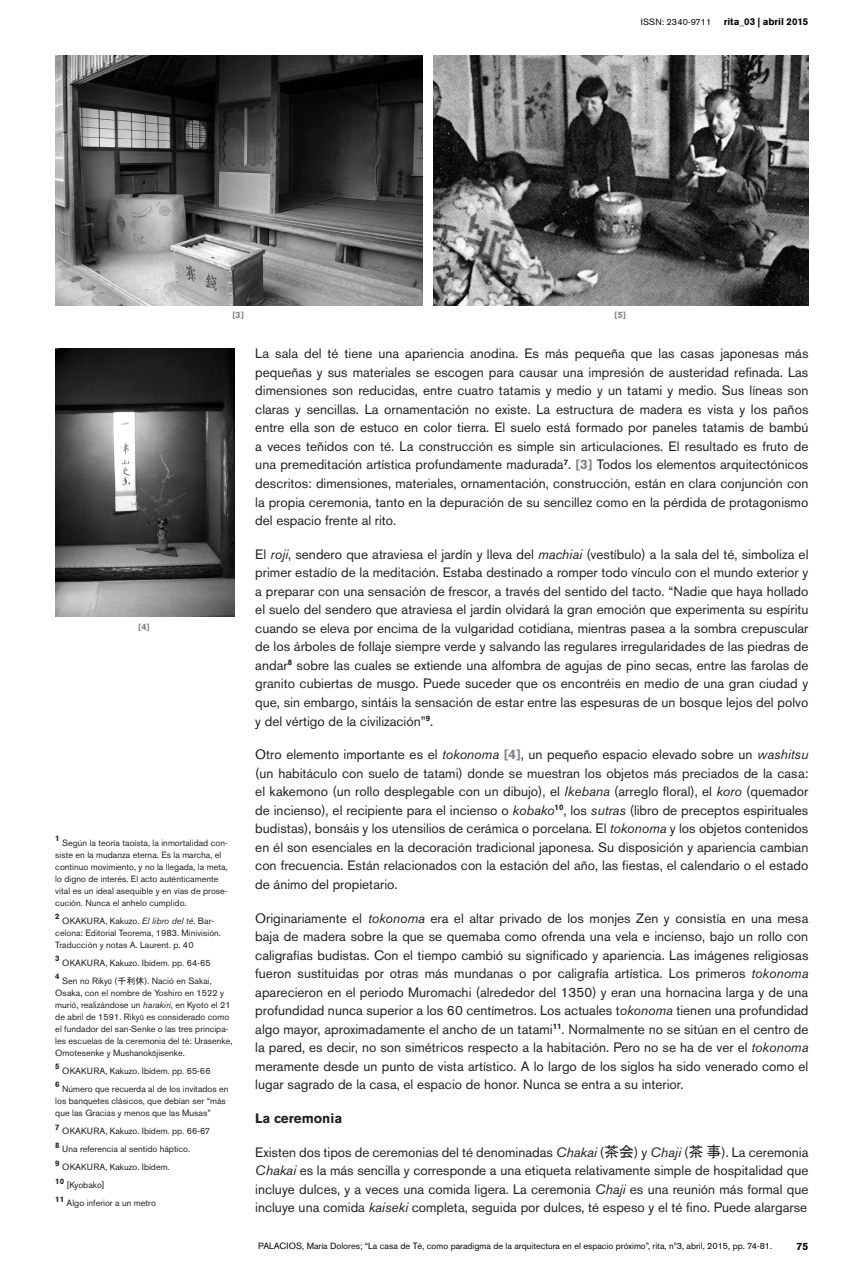
<style>
.page{position:relative;width:851px;height:1276px;background:#fff}
.page>*{position:absolute;margin:0;border:0;box-sizing:border-box;transform-origin:0 0}
.Normal__Web{font:13.5px/18.6px "Akzidenz Grotesk BE";color:#231f20;text-align:justify}
.Normal__Web-2{font:700 13.5px "Akzidenz Grotesk BE";color:#231f20}
.t1{font:700 10.5px "Akzidenz Grotesk BE";color:#040503}
.t2{font:700 9.75px "Akzidenz Grotesk BE";color:#040503}
.notas{font:9px/12px "Akzidenz Grotesk BE";color:#231f20}
.t3{font:9px "Akzidenz Grotesk BE";color:#040503}
.t4{font:9px "Akzidenz Grotesk BE";letter-spacing:.02em;color:#040503}
.staff{font:700 9px "Akzidenz Grotesk BE";color:#808285}
.notas-2{font:700 7.8px "Akzidenz Grotesk BE";color:#231f20}
.s1{font-style:italic}
.s2{font-family:"Arial";font-size:7.5px}
.s3{font-family:"MS P Gothic"}
.s4{font-weight:700;color:#808285}
.s5{font-family:"MS Gothic";font-size:15px}
</style>
<div class="page">
<img style="left:55px;top:55px;width:367px;height:250px">
<img style="left:55px;top:348px;width:179px;height:268px">
<img style="left:433px;top:55px;width:375px;height:250px">
<p class="t4" style="left:640px;top:17px;width:72px">ISSN: 2340-9711</p>
<p class="t2" style="left:723px;top:16px;width:86px">rita_03 | abril 2015</p>
<p class="staff" style="left:232px;top:309px;width:13px">[3]</p>
<p class="staff" style="left:138px;top:621px;width:13px">[4]</p>
<p class="notas-2" style="left:55px;top:834px;width:6px">1</p>
<p class="notas" style="left:55px;top:837px;width:174px;text-indent:7px">Según la teoría taoísta, la inmortalidad con&shy;siste en la mudanza eterna. Es la marcha, el continuo movimiento, y no la llegada, la meta, lo digno de interés. El acto auténticamente vital es un ideal asequible y en vías de prose&shy;cución. Nunca el anhelo cumplido.</p>
<p class="notas-2" style="left:55px;top:912px;width:6px">2</p>
<p class="notas" style="left:55px;top:915px;width:167px;text-indent:7px">OKAKURA, Kakuzo. <span class="s1">El libro del té</span>. Bar&shy;celona: Editorial Teorema, 1983. Minivisión.<br>Traducción y notas A. Laurent. p. 40</p>
<p class="notas-2" style="left:55px;top:954px;width:6px">3</p>
<p class="notas" style="left:62px;top:957px;width:150px">OKAKURA, Kakuzo. Ibídem. pp. 64-65</p>
<p class="notas-2" style="left:55px;top:972px;width:6px">4</p>
<p class="notas" style="left:55px;top:975px;width:179px;text-indent:7px">Sen no Riky<span class="s2">ū</span> (<span class="s3">千利休</span>). Nació en Sakai, Osaka, con el nombre de Yoshiro en 1522 y murió, realizándose un <span class="s1">harakiri</span>, en Kyoto el 21 de abril de 1591. Riky<span class="s2">ū</span> es considerado como el fundador del san-Senke o las tres principa&shy;les escuelas de la ceremonia del té: Urasenke, Omotesenke y Mushanok<span class="s2">ō</span>jisenke.</p>
<p class="notas-2" style="left:55px;top:1062px;width:6px">5</p>
<p class="notas" style="left:62px;top:1065px;width:150px">OKAKURA, Kakuzo. Ibídem. pp. 65-66</p>
<p class="notas-2" style="left:55px;top:1080px;width:6px">6</p>
<p class="notas" style="left:55px;top:1083px;width:175px;text-indent:7px">Número que recuerda al de los invitados en los banquetes clásicos, que debían ser “más que las Gracias y menos que las Musas”</p>
<p class="notas-2" style="left:55px;top:1122px;width:6px">7</p>
<p class="notas" style="left:62px;top:1125px;width:149px">OKAKURA, Kakuzo. Ibídem. pp. 66-67</p>
<p class="notas-2" style="left:55px;top:1140px;width:6px">8</p>
<p class="notas" style="left:62px;top:1143px;width:129px">Una referencia al sentido háptico.</p>
<p class="notas-2" style="left:55px;top:1158px;width:6px">9</p>
<p class="notas" style="left:62px;top:1161px;width:109px">OKAKURA, Kakuzo. Ibídem.</p>
<p class="notas-2" style="left:55px;top:1176px;width:10px">10</p>
<p class="notas" style="left:67px;top:1179px;width:40px">[Kyobako]</p>
<p class="notas-2" style="left:55px;top:1194px;width:10px">11</p>
<p class="notas" style="left:67px;top:1197px;width:91px">Algo inferior a un metro</p>
<p class="staff" style="left:614px;top:309px;width:13px">[5]</p>
<p class="Normal__Web" style="left:255px;top:344px;width:554px">La sala del té tiene una apariencia anodina. Es más pequeña que las casas japonesas más pequeñas y sus materiales se escogen para causar una impresión de austeridad refinada. Las dimensiones son reducidas, entre cuatro tatamis y medio y un tatami y medio. Sus líneas son claras y sencillas. La ornamentación no existe. La estructura de madera es vista y los paños entre ella son de estuco en color tierra. El suelo está formado por paneles tatamis de bambú a veces teñidos con té. La construcción es simple sin articulaciones. El resultado es fruto de una premeditación artística profundamente madurada<sup>7</sup>. <span class="s4">[3]</span> Todos los elementos arquitectónicos descritos: dimensiones, materiales, ornamentación, construcción, están en clara conjunción con la propia ceremonia, tanto en la depuración de su sencillez como en la pérdida de protagonismo del espacio frente al rito.</p>
<p class="Normal__Web" style="left:255px;top:545px;width:554px">El <span class="s1">roji</span>, sendero que atraviesa el jardín y lleva del <span class="s1">machiai</span> (vestíbulo) a la sala del té, simboliza el primer estadío de la meditación. Estaba destinado a romper todo vínculo con el mundo exterior y a preparar con una sensación de frescor, a través del sentido del tacto. “Nadie que haya hollado el suelo del sendero que atraviesa el jardín olvidará la gran emoción que experimenta su espíritu cuando se eleva por encima de la vulgaridad cotidiana, mientras pasea a la sombra crepuscular de los árboles de follaje siempre verde y salvando las regulares irregularidades de las piedras de andar<sup>8</sup> sobre las cuales se extiende una alfombra de agujas de pino secas, entre las farolas de granito cubiertas de musgo. Puede suceder que os encontréis en medio de una gran ciudad y que, sin embargo, sintáis la sensación de estar entre las espesuras de un bosque lejos del polvo y del vértigo de la civilización”<sup>9</sup>.</p>
<p class="Normal__Web" style="left:255px;top:745px;width:554px">Otro elemento importante es el <span class="s1">tokonoma</span> <span class="s4">[4]</span>, un pequeño espacio elevado sobre un <span class="s1">washitsu </span>(un habitáculo con suelo de tatami) donde se muestran los objetos más preciados de la casa: el kakemono (un rollo desplegable con un dibujo), el <span class="s1">Ikebana</span> (arreglo floral), el <span class="s1">koro</span> (quemador de incienso), el recipiente para el incienso o <span class="s1">kobako</span><sup>10</sup>, los <span class="s1">sutras</span> (libro de preceptos espirituales budistas), bonsáis y los utensilios de cerámica o porcelana. El <span class="s1">tokonoma</span> y los objetos contenidos en él son esenciales en la decoración tradicional japonesa. Su disposición y apariencia cambian con frecuencia. Están relacionados con la estación del año, las fiestas, el calendario o el estado de ánimo del propietario.</p>
<p class="Normal__Web" style="left:255px;top:908px;width:554px">Originariamente el <span class="s1">tokonoma</span> era el altar privado de los monjes Zen y consistía en una mesa baja de madera sobre la que se quemaba como ofrenda una vela e incienso, bajo un rollo con caligrafías budistas. Con el tiempo cambió su significado y apariencia. Las imágenes religiosas fueron sustituidas por otras más mundanas o por caligrafía artística. Los primeros <span class="s1">tokonoma </span>aparecieron en el periodo Muromachi (alrededor del 1350) y eran una hornacina larga y de una profundidad nunca superior a los 60 centímetros. Los actuales t<span class="s1">okonoma</span> tienen una profundidad algo mayor, aproximadamente el ancho de un tatami<sup>11</sup>. Normalmente no se sitúan en el centro de la pared, es decir, no son simétricos respecto a la habitación. Pero no se ha de ver el <span class="s1">tokonoma </span>meramente desde un punto de vista artístico. A lo largo de los siglos ha sido venerado como el lugar sagrado de la casa, el espacio de honor. Nunca se entra a su interior.</p>
<p class="Normal__Web-2" style="left:255px;top:1110px;width:88px">La ceremonia</p>
<p class="Normal__Web" style="left:255px;top:1142px;width:554px">Existen dos tipos de ceremonias del té denominadas <span class="s1">Chakai</span> (<span class="s5">茶会</span>) y <span class="s1">Chaji</span> (<span class="s5">茶事</span>). La ceremonia <span class="s1">Chakai</span> es la más sencilla y corresponde a una etiqueta relativamente simple de hospitalidad que incluye dulces, y a veces una comida ligera. La ceremonia <span class="s1">Chaji</span> es una reunión más formal que incluye una comida <span class="s1">kaiseki</span> completa, seguida por dulces, té espeso y el té fino. Puede alargarse</p>
<p class="t3" style="left:258px;top:1240px;width:515px">PALACIOS, María Dolores; “La casa de Té, como paradigma de la arquitectura en el espacio próximo”, rita, nº3, abril, 2015, pp. 74-81.</p>
<p class="t1" style="left:796px;top:1240px;width:13px">75</p>
</div>
